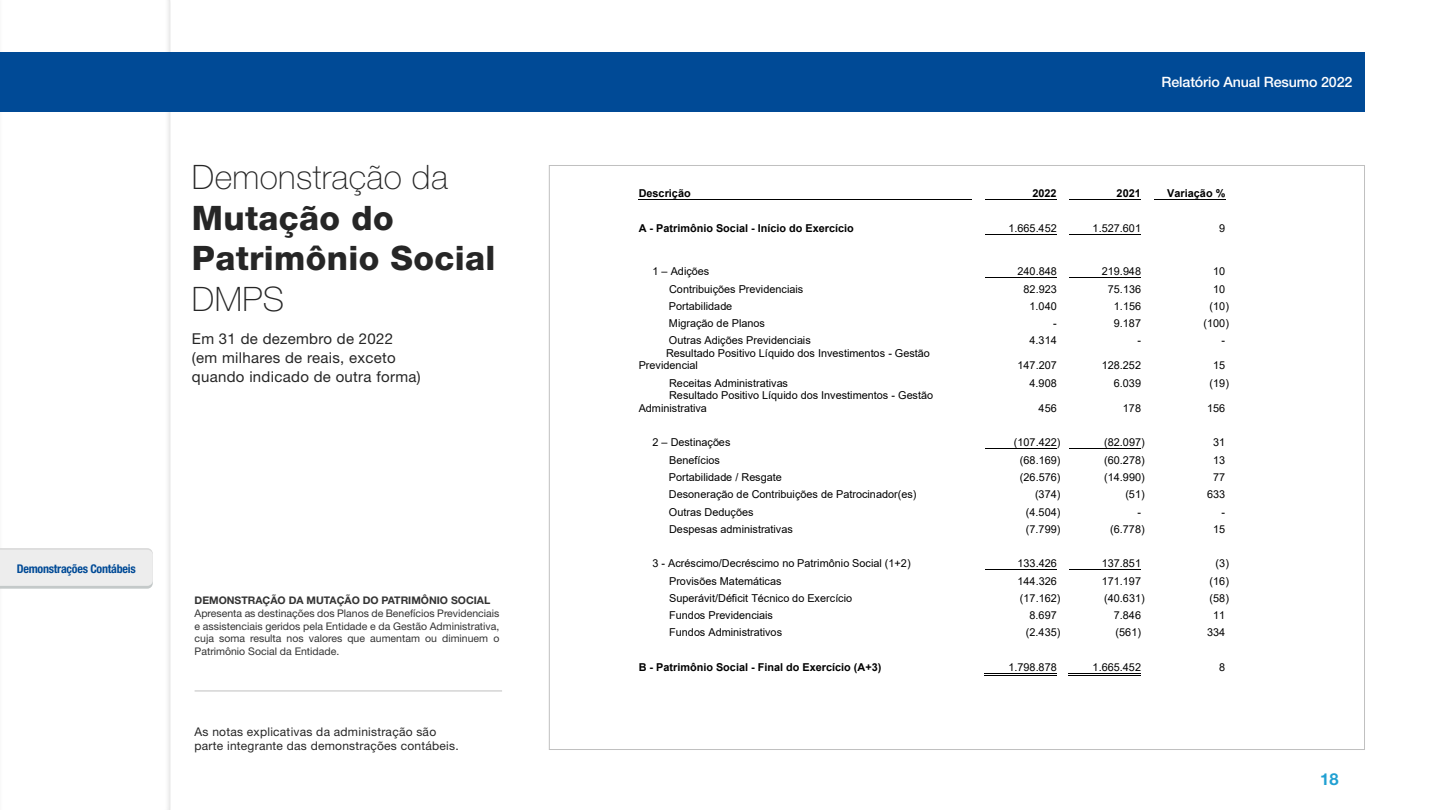
<style>
.page{position:relative;width:1440px;height:810px;background:#fff}
.page>*{position:absolute;margin:0;border:0;box-sizing:border-box;transform-origin:0 0}
.Título_seção{font:800 33.75px/40.5px "Helvetica Neue LT Std";letter-spacing:.01em;color:#262626}
.t1{font:700 16.5px "Helvetica Neue LT Std";color:#21a0d2}
.Linha_abaixo_do_títu{font:15px/18.8px "Helvetica Neue LT Std";letter-spacing:.02em;color:#262626}
.t2{font:500 14.25px "Helvetica Neue LT Std";letter-spacing:-.01em;color:#fff}
.t3{font:12px/14.4px "Helvetica Neue LT Std";letter-spacing:.02em;color:#262626}
.t4{font:700 condensed 12px "Helvetica Neue LT Std";letter-spacing:-.02em;color:#004a96}
.t5{font:10.88px/12.5px "Arial";letter-spacing:.005em;color:#000}
.t6{font:700 10.88px "Arial";color:#000}
.t7{font:10.5px/12.6px "Helvetica Neue LT Std";color:#333;text-align:justify}
.t8{font:700 10.5px "Helvetica Neue LT Std";color:#333}
.s1{font-weight:100}
</style>
<div class="page">
<hr style="left:639px;top:199px;width:333px;height:1px;background:#000">
<hr style="left:986px;top:199px;width:71px;height:1px;background:#000">
<hr style="left:1070px;top:199px;width:71px;height:1px;background:#000">
<hr style="left:1154px;top:199px;width:71px;height:1px;background:#000">
<hr style="left:986px;top:234px;width:71px;height:1px;background:#000">
<hr style="left:1070px;top:234px;width:71px;height:1px;background:#000">
<hr style="left:986px;top:277px;width:71px;height:1px;background:#000">
<hr style="left:1070px;top:277px;width:71px;height:1px;background:#000">
<hr style="left:986px;top:448px;width:71px;height:1px;background:#000">
<hr style="left:1070px;top:448px;width:71px;height:1px;background:#000">
<hr style="left:986px;top:569px;width:71px;height:1px;background:#000">
<hr style="left:1070px;top:569px;width:71px;height:1px;background:#000">
<hr style="left:985px;top:675px;width:72px;height:1px;background:#000">
<hr style="left:985px;top:673px;width:72px;height:1px;background:#000">
<hr style="left:1069px;top:675px;width:72px;height:1px;background:#000">
<hr style="left:1069px;top:673px;width:72px;height:1px;background:#000">
<hr style="left:195px;top:691px;width:307px;height:1px;background:#c0c0c0">
<svg style="left:0;top:548px;width:153px;height:41px"></svg>
<div style="left:0;top:52px;width:1365px;height:60px;background:#004a96"></div>
<p class="Título_seção" style="left:192px;top:157px;width:305px"><span class="s1">Demonstração da<br></span>Mutação do<br>Patrimônio Social<br><span class="s1">DMPS</span></p>
<p class="Linha_abaixo_do_títu" style="left:192px;top:329px;width:230px">Em 31 de dezembro de 2022 (em milhares de reais, exceto quando indicado de outra forma)</p>
<p class="t4" style="left:17px;top:561px;width:121px">Demonstrações Contábeis</p>
<p class="t8" style="left:195px;top:594px;width:297px">DEMONSTRAÇÃO DA MUTAÇÃO DO PATRIMÔNIO SOCIAL</p>
<p class="t7" style="left:195px;top:607px;width:306px">Apresenta as destinações dos Planos de Benefícios Previdenciais e assistenciais geridos pela Entidade e da Gestão Administrativa, cuja soma resulta nos valores que aumentam ou diminuem o Patrimônio Social da Entidade.</p>
<p class="t3" style="left:195px;top:724px;width:266px">As notas explicativas da administração são parte integrante das demonstrações contábeis.</p>
<h3 class="t2" style="left:1162px;top:74px;width:192px">Relatório Anual Resumo 2022</h3>
<p class="t6" style="left:639px;top:185px;width:54px">Descrição</p>
<p class="t6" style="left:1032px;top:185px;width:26px">2022</p>
<p class="t6" style="left:1117px;top:185px;width:26px">2021</p>
<p class="t6" style="left:1167px;top:185px;width:60px">Variação %</p>
<p class="t6" style="left:639px;top:220px;width:217px">A - Patrimônio Social - Início do Exercício</p>
<p class="t5" style="left:1008px;top:222px;width:50px">1.665.452</p>
<p class="t5" style="left:1093px;top:222px;width:50px">1.527.601</p>
<p class="t5" style="left:1219px;top:222px;width:8px">9</p>
<p class="t5" style="left:652px;top:265px;width:58px">1 – Adições</p>
<p class="t5" style="left:1017px;top:265px;width:41px">240.848</p>
<p class="t5" style="left:1102px;top:265px;width:41px">219.948</p>
<p class="t5" style="left:1213px;top:265px;width:14px">10</p>
<p class="t5" style="left:669px;top:283px;width:136px">Contribuições Previdenciais</p>
<p class="t5" style="left:1024px;top:283px;width:35px">82.923</p>
<p class="t5" style="left:1108px;top:283px;width:35px">75.136</p>
<p class="t5" style="left:1213px;top:283px;width:14px">10</p>
<p class="t5" style="left:669px;top:300px;width:65px">Portabilidade</p>
<p class="t5" style="left:1030px;top:300px;width:29px">1.040</p>
<p class="t5" style="left:1114px;top:300px;width:29px">1.156</p>
<p class="t5" style="left:1210px;top:300px;width:21px">(10)</p>
<p class="t5" style="left:669px;top:317px;width:97px">Migração de Planos</p>
<p class="t5" style="left:1053px;top:317px;width:5px">-</p>
<p class="t5" style="left:1114px;top:317px;width:29px">9.187</p>
<p class="t5" style="left:1203px;top:317px;width:27px">(100)</p>
<p class="t5" style="left:669px;top:334px;width:143px">Outras Adições Previdenciais</p>
<p class="t5" style="left:1030px;top:334px;width:29px">4.314</p>
<p class="t5" style="left:1137px;top:334px;width:5px">-</p>
<p class="t5" style="left:1222px;top:334px;width:5px">-</p>
<p class="t5" style="left:639px;top:347px;width:293px;text-indent:27px">Resultado Positivo Líquido dos Investimentos - Gestão<br>Previdencial</p>
<p class="t5" style="left:1017px;top:359px;width:41px">147.207</p>
<p class="t5" style="left:1102px;top:359px;width:41px">128.252</p>
<p class="t5" style="left:1213px;top:359px;width:14px">15</p>
<p class="t5" style="left:669px;top:377px;width:120px">Receitas Administrativas</p>
<p class="t5" style="left:1030px;top:377px;width:29px">4.908</p>
<p class="t5" style="left:1114px;top:377px;width:29px">6.039</p>
<p class="t5" style="left:1210px;top:377px;width:21px">(19)</p>
<p class="t5" style="left:639px;top:389px;width:296px;text-indent:30px">Resultado Positivo Líquido dos Investimentos - Gestão<br>Administrativa</p>
<p class="t5" style="left:1039px;top:401px;width:20px">456</p>
<p class="t5" style="left:1123px;top:401px;width:20px">178</p>
<p class="t5" style="left:1207px;top:401px;width:20px">156</p>
<p class="t5" style="left:652px;top:436px;width:80px">2 – Destinações</p>
<p class="t5" style="left:1014px;top:436px;width:48px">(107.422)</p>
<p class="t5" style="left:1104px;top:436px;width:42px">(82.097)</p>
<p class="t5" style="left:1213px;top:436px;width:14px">31</p>
<p class="t5" style="left:669px;top:454px;width:52px">Benefícios</p>
<p class="t5" style="left:1020px;top:454px;width:42px">(68.169)</p>
<p class="t5" style="left:1104px;top:454px;width:42px">(60.278)</p>
<p class="t5" style="left:1213px;top:454px;width:14px">13</p>
<p class="t5" style="left:669px;top:471px;width:114px">Portabilidade / Resgate</p>
<p class="t5" style="left:1020px;top:471px;width:42px">(26.576)</p>
<p class="t5" style="left:1104px;top:471px;width:42px">(14.990)</p>
<p class="t5" style="left:1213px;top:471px;width:14px">77</p>
<p class="t5" style="left:669px;top:488px;width:249px">Desoneração de Contribuições de Patrocinador(es)</p>
<p class="t5" style="left:1035px;top:488px;width:27px">(374)</p>
<p class="t5" style="left:1125px;top:488px;width:21px">(51)</p>
<p class="t5" style="left:1207px;top:488px;width:20px">633</p>
<p class="t5" style="left:669px;top:505px;width:86px">Outras Deduções</p>
<p class="t5" style="left:1026px;top:505px;width:36px">(4.504)</p>
<p class="t5" style="left:1137px;top:505px;width:5px">-</p>
<p class="t5" style="left:1222px;top:505px;width:5px">-</p>
<p class="t5" style="left:669px;top:522px;width:125px">Despesas administrativas</p>
<p class="t5" style="left:1026px;top:522px;width:36px">(7.799)</p>
<p class="t5" style="left:1110px;top:522px;width:36px">(6.778)</p>
<p class="t5" style="left:1213px;top:522px;width:14px">15</p>
<p class="t5" style="left:652px;top:557px;width:260px">3 - Acréscimo/Decréscimo no Patrimônio Social (1+2)</p>
<p class="t5" style="left:1017px;top:557px;width:41px">133.426</p>
<p class="t5" style="left:1102px;top:557px;width:41px">137.851</p>
<p class="t5" style="left:1216px;top:557px;width:15px">(3)</p>
<p class="t5" style="left:669px;top:575px;width:114px">Provisões Matemáticas</p>
<p class="t5" style="left:1017px;top:575px;width:41px">144.326</p>
<p class="t5" style="left:1102px;top:575px;width:41px">171.197</p>
<p class="t5" style="left:1210px;top:575px;width:21px">(16)</p>
<p class="t5" style="left:669px;top:592px;width:185px">Superávit/Déficit Técnico do Exercício</p>
<p class="t5" style="left:1020px;top:592px;width:42px">(17.162)</p>
<p class="t5" style="left:1104px;top:592px;width:42px">(40.631)</p>
<p class="t5" style="left:1210px;top:592px;width:21px">(58)</p>
<p class="t5" style="left:669px;top:609px;width:105px">Fundos Previdenciais</p>
<p class="t5" style="left:1030px;top:609px;width:29px">8.697</p>
<p class="t5" style="left:1114px;top:609px;width:29px">7.846</p>
<p class="t5" style="left:1213px;top:609px;width:14px">11</p>
<p class="t5" style="left:669px;top:626px;width:115px">Fundos Administrativos</p>
<p class="t5" style="left:1026px;top:626px;width:36px">(2.435)</p>
<p class="t5" style="left:1116px;top:626px;width:27px">(561)</p>
<p class="t5" style="left:1207px;top:626px;width:20px">334</p>
<p class="t6" style="left:639px;top:659px;width:244px">B - Patrimônio Social - Final do Exercício (A+3)</p>
<p class="t5" style="left:1008px;top:661px;width:50px">1.798.878</p>
<p class="t5" style="left:1093px;top:661px;width:50px">1.665.452</p>
<p class="t5" style="left:1219px;top:661px;width:8px">8</p>
<h2 class="t1" style="left:1320px;top:769px;width:20px">18</h2>
</div>
